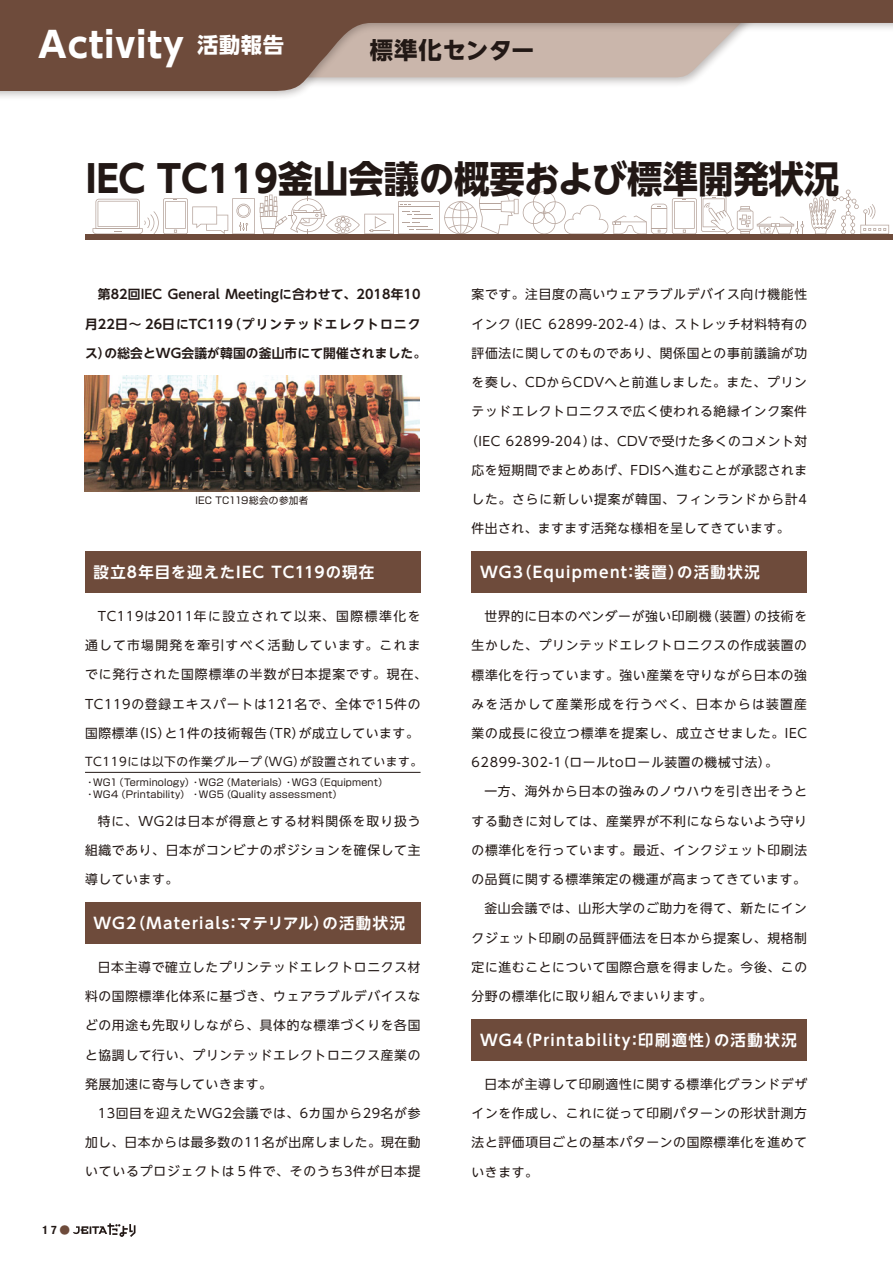
<style>
.page{position:relative;width:893px;height:1263px;background:#fff}
.page>*{position:absolute;margin:0;border:0;box-sizing:border-box;transform-origin:0 0}
.t1{font:700 37.2px "UD Shin Go NT Pro";color:#221815;scale:.95 1}
.t2{font:700 35.1px "UD Shin Go NT Pro";letter-spacing:.025em;color:#fff}
.t3{font:700 23.4px "UD Shin Go NT Pro";letter-spacing:.02em;color:#221815}
.t4{font:700 15.45px "UD Shin Go NT Pro De";letter-spacing:.08em;color:#fff}
.t5{font:12.75px "UD Shin Go NT Pro";letter-spacing:.055em;color:#221815}
.t6{font:700 12.75px "UD Shin Go NT Pro De";letter-spacing:.01em;color:#221815}
.t7{font:12.75px "UD Shin Go NT Pro";letter-spacing:.1em;color:#221815}
.t8{font:700 12.75px "UD Shin Go NT Pro De";letter-spacing:.085em;color:#221815}
.t9{font:12.75px "UD Shin Go NT Pro";letter-spacing:.125em;color:#221815}
.t10{font:12.75px "UD Shin Go NT Pro";letter-spacing:.075em;color:#221815}
.t11{font:12.75px "UD Shin Go NT Pro";letter-spacing:.08em;color:#221815}
.t12{font:11.7px "UD Shin Go NT Pro";letter-spacing:.05em;color:#221815}
.t13{font:700 condensed 11.7px "Helvetica Neue LT Std";color:#221815}
.t14{font:9.6px/12.8px "Shin Go Pro";letter-spacing:.02em;color:#221815}
.s1{font-size:21.3px}
.s2{font-family:"UD Shin Go NT Pro";font-weight:400;font-stretch:normal;font-size:10.65px;color:#6e4b3b}
</style>
<div class="page">
<svg style="left:93px;top:189px;width:796px;height:45px"></svg>
<div style="left:85px;top:234px;width:808px;height:5px;background:#6e4b3b"></div>
<div style="left:0;top:0;width:893px;height:102px;background:#221815;opacity:.3"></div>
<svg style="left:0;top:0;width:893px;height:91px;fill:#6e4b3b"></svg>
<svg style="left:73px;top:1223px;width:62px;height:14px"></svg>
<div style="left:472px;top:551px;width:335px;height:42px;background:#6e4b3b"></div>
<div style="left:472px;top:1019px;width:335px;height:42px;background:#6e4b3b"></div>
<div style="left:85px;top:551px;width:336px;height:42px;background:#6e4b3b"></div>
<div style="left:85px;top:902px;width:336px;height:42px;background:#6e4b3b"></div>
<img style="left:84px;top:376px;width:336px;height:116px">
<hr style="left:85px;top:772px;width:336px;height:1px;background:#221815">
<h2 class="t2" style="left:38px;top:16px;width:247px">Activity <span class="s1">活動報告</span></h2>
<h3 class="t3" style="left:370px;top:31px;width:166px">標準化センター</h3>
<h1 class="t1" style="left:86px;top:148px;width:795px">IEC TC119釜山会議の概要および標準開発状況</h1>
<p class="t6" style="left:98px;top:284px;width:324px">第82回IEC General Meetingに合わせて、2018年10</p>
<p class="t8" style="left:85px;top:313px;width:337px">月22日～ 26日にTC119（プリンテッドエレクトロニク</p>
<p class="t6" style="left:85px;top:343px;width:343px">ス）の総会とWG会議が韓国の釜山市にて開催されました。</p>
<p class="t14" style="left:195px;top:493px;width:115px">IEC TC119総会の参加者</p>
<p class="t4" style="left:94px;top:560px;width:282px">設立8年目を迎えたIEC TC119の現在</p>
<p class="t9" style="left:98px;top:606px;width:324px">TC119は2011年に設立されて以来、国際標準化を</p>
<p class="t7" style="left:85px;top:635px;width:337px">通して市場開発を牽引すべく活動しています。これま</p>
<p class="t10" style="left:85px;top:664px;width:343px">でに発行された国際標準の半数が日本提案です。現在、</p>
<p class="t5" style="left:85px;top:693px;width:337px">TC119の登録エキスパートは121名で、全体で15件の</p>
<p class="t5" style="left:85px;top:723px;width:335px">国際標準（IS）と1件の技術報告（TR）が成立しています。</p>
<p class="t12" style="left:85px;top:752px;width:338px">TC119には以下の作業グループ（WG）が設置されています。</p>
<p class="t14" style="left:85px;top:774px;width:304px">・WG1（Terminology）・WG2（Materials）・WG3（Equipment）・WG4（Printability） ・WG5（Quality assessment）</p>
<p class="t11" style="left:98px;top:810px;width:324px">特に、WG2は日本が得意とする材料関係を取り扱う</p>
<p class="t5" style="left:85px;top:840px;width:337px">組織であり、日本がコンビナのポジションを確保して主</p>
<p class="t5" style="left:85px;top:869px;width:95px">導しています。</p>
<p class="t4" style="left:94px;top:910px;width:313px">WG2（Materials：マテリアル）の活動状況</p>
<p class="t5" style="left:98px;top:957px;width:324px">日本主導で確立したプリンテッドエレクトロニクス材</p>
<p class="t5" style="left:85px;top:986px;width:337px">料の国際標準化体系に基づき、ウェアラブルデバイスな</p>
<p class="t5" style="left:85px;top:1015px;width:337px">どの用途も先取りしながら、具体的な標準づくりを各国</p>
<p class="t5" style="left:85px;top:1044px;width:337px">と協調して行い、プリンテッドエレクトロニクス産業の</p>
<p class="t5" style="left:85px;top:1073px;width:188px">発展加速に寄与していきます。</p>
<p class="t5" style="left:98px;top:1103px;width:324px">13回目を迎えたWG2会議では、6カ国から29名が参</p>
<p class="t5" style="left:85px;top:1132px;width:337px">加し、日本からは最多数の11名が出席しました。現在動</p>
<p class="t5" style="left:85px;top:1161px;width:337px">いているプロジェクトは５件で、そのうち3件が日本提</p>
<p class="t13" style="left:43px;top:1223px;width:29px">17<span class="s2">●</span></p>
<p class="t5" style="left:472px;top:284px;width:337px">案です。注目度の高いウェアラブルデバイス向け機能性</p>
<p class="t5" style="left:472px;top:313px;width:337px">インク（IEC 62899-202-4）は、ストレッチ材料特有の</p>
<p class="t5" style="left:472px;top:343px;width:337px">評価法に関してのものであり、関係国との事前議論が功</p>
<p class="t5" style="left:472px;top:372px;width:337px">を奏し、CDからCDVへと前進しました。また、プリン</p>
<p class="t5" style="left:472px;top:401px;width:337px">テッドエレクトロニクスで広く使われる絶縁インク案件</p>
<p class="t5" style="left:465px;top:430px;width:343px">（IEC 62899-204）は、CDVで受けた多くのコメント対</p>
<p class="t5" style="left:472px;top:460px;width:337px">応を短期間でまとめあげ、FDISへ進むことが承認されま</p>
<p class="t5" style="left:472px;top:489px;width:337px">した。さらに新しい提案が韓国、フィンランドから計4</p>
<p class="t5" style="left:472px;top:518px;width:319px">件出され、ますます活発な様相を呈してきています。</p>
<p class="t4" style="left:480px;top:560px;width:281px">WG3（Equipment：装置）の活動状況</p>
<p class="t5" style="left:484px;top:606px;width:324px">世界的に日本のベンダーが強い印刷機（装置）の技術を</p>
<p class="t5" style="left:472px;top:635px;width:337px">生かした、プリンテッドエレクトロニクスの作成装置の</p>
<p class="t5" style="left:472px;top:664px;width:337px">標準化を行っています。強い産業を守りながら日本の強</p>
<p class="t7" style="left:472px;top:693px;width:337px">みを活かして産業形成を行うべく、日本からは装置産</p>
<p class="t5" style="left:472px;top:723px;width:337px">業の成長に役立つ標準を提案し、成立させました。IEC</p>
<p class="t5" style="left:472px;top:752px;width:308px">62899-302-1（ロールtoロール装置の機械寸法）。</p>
<p class="t5" style="left:484px;top:781px;width:324px">一方、海外から日本の強みのノウハウを引き出そうと</p>
<p class="t5" style="left:472px;top:810px;width:337px">する動きに対しては、産業界が不利にならないよう守り</p>
<p class="t5" style="left:472px;top:840px;width:337px">の標準化を行っています。最近、インクジェット印刷法</p>
<p class="t5" style="left:472px;top:869px;width:336px">の品質に関する標準策定の機運が高まってきています。</p>
<p class="t5" style="left:484px;top:898px;width:324px">釜山会議では、山形大学のご助力を得て、新たにイン</p>
<p class="t5" style="left:472px;top:927px;width:337px">クジェット印刷の品質評価法を日本から提案し、規格制</p>
<p class="t5" style="left:472px;top:957px;width:337px">定に進むことについて国際合意を得ました。今後、この</p>
<p class="t5" style="left:472px;top:986px;width:242px">分野の標準化に取り組んでまいります。</p>
<p class="t4" style="left:480px;top:1027px;width:318px">WG4（Printability：印刷適性）の活動状況</p>
<p class="t5" style="left:484px;top:1074px;width:324px">日本が主導して印刷適性に関する標準化グランドデザ</p>
<p class="t5" style="left:472px;top:1103px;width:337px">インを作成し、これに従って印刷パターンの形状計測方</p>
<p class="t5" style="left:472px;top:1132px;width:337px">法と評価項目ごとの基本パターンの国際標準化を進めて</p>
<p class="t5" style="left:472px;top:1161px;width:68px">いきます。</p>
</div>
